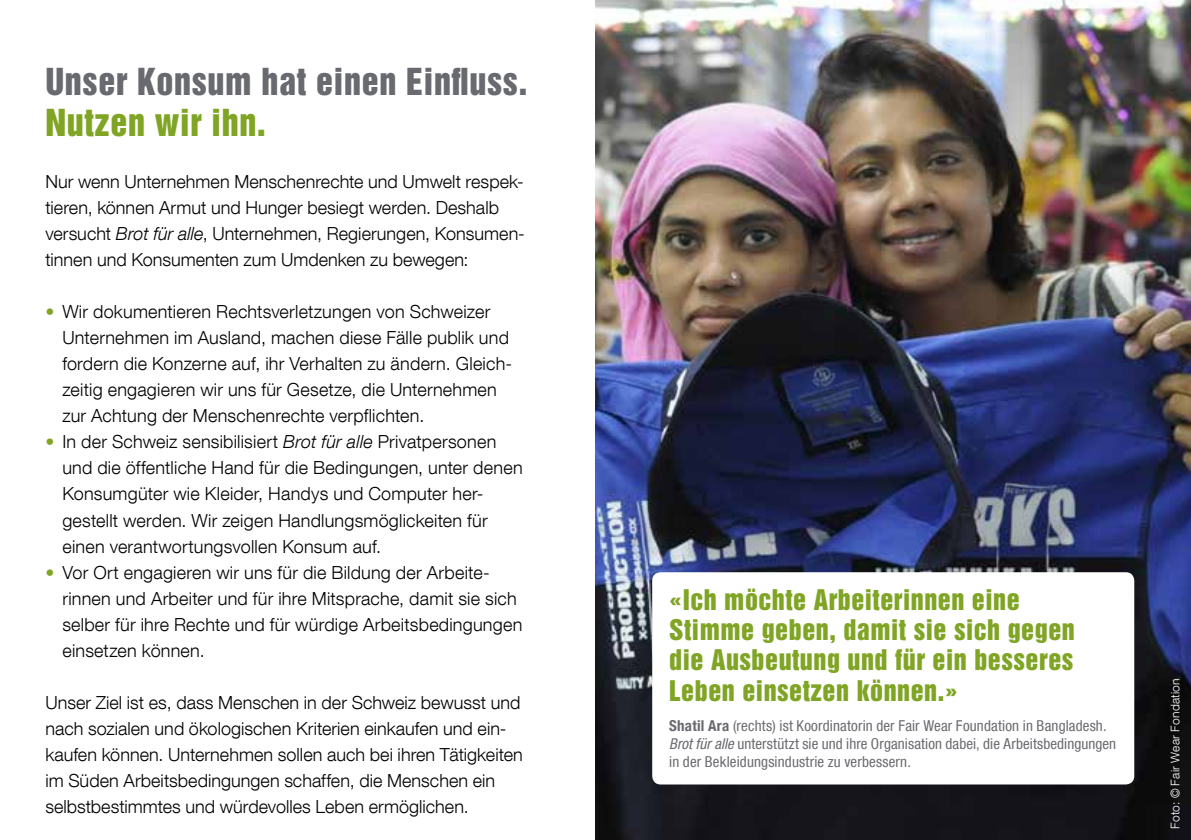
<style>
.page{position:relative;width:1191px;height:840px;background:#fff}
.page>*{position:absolute;margin:0;border:0;box-sizing:border-box;transform-origin:0 0}
.t1{font:34px "Helvetica Inserat LT Std";letter-spacing:.02em;color:#696a6f}
.t2{font:34px "Helvetica Inserat LT Std";letter-spacing:.02em;color:#80a525}
.t3{font:26px/30.4px "Helvetica Inserat LT Std";letter-spacing:.02em;color:#80a525}
.t4{font:300 18px/26px "Helvetica Neue LT Com";letter-spacing:.005em;color:#000}
.t5{font:condensed 15px/18px "Helvetica Neue LT Com";letter-spacing:.01em;color:#696a6f}
.t6{font:300 12px "Helvetica Neue LT Com";letter-spacing:.025em;color:#fff}
.s1{font-style:italic}
.s2{color:#80a525}
.s3{font-weight:700}
</style>
<div class="page">
<img style="left:595px;top:0;width:596px;height:839px">
<div style="left:652px;top:572px;width:482px;height:212px;background:#fff;border-radius:9px"></div>
<h1 class="t1" style="left:45px;top:62px;width:483px">Unser Konsum hat einen Einfluss.</h1>
<h1 class="t2" style="left:45px;top:102px;width:222px">Nutzen wir ihn.</h1>
<p class="t4" style="left:45px;top:168px;width:481px">Nur wenn Unternehmen Menschenrechte und Umwelt respek&shy;tieren, können Armut und Hunger besiegt werden. Deshalb versucht <span class="s1">Brot für alle</span>, Unternehmen, Regierungen, Konsumen&shy;tinnen und Konsumenten zum Umdenken zu bewegen:</p>
<p class="t4" style="left:62px;top:298px;width:451px;text-indent:-17px"><span class="s2">•</span> Wir dokumentieren Rechtsverletzungen von Schweizer Unternehmen im Ausland, machen diese Fälle publik und fordern die Konzerne auf, ihr Verhalten zu ändern. Gleich&shy;zeitig engagieren wir uns für Gesetze, die Unternehmen zur Achtung der Menschenrechte verpflichten.</p>
<p class="t4" style="left:62px;top:428px;width:462px;text-indent:-17px"><span class="s2">•</span> In der Schweiz sensibilisiert <span class="s1">Brot für alle</span> Privatpersonen und die öffentliche Hand für die Bedingungen, unter denen Konsumgüter wie Kleider, Handys und Computer her&shy;gestellt werden. Wir zeigen Handlungsmöglickeiten für einen verantwortungsvollen Konsum auf.</p>
<p class="t4" style="left:62px;top:558px;width:461px;text-indent:-17px"><span class="s2">•</span> Vor Ort engagieren wir uns für die Bildung der Arbeite&shy;rinnen und Arbeiter und für ihre Mitsprache, damit sie sich selber für ihre Rechte und für würdige Arbeitsbedingungen einsetzen können.</p>
<p class="t4" style="left:45px;top:688px;width:479px">Unser Ziel ist es, dass Menschen in der Schweiz bewusst und nach sozialen und ökologischen Kriterien einkaufen und ein&shy;kaufen können. Unternehmen sollen auch bei ihren Tätigkeiten im Süden Arbeitsbedingungen schaffen, die Menschen ein selbstbestimmtes und würdevolles Leben ermöglichen.</p>
<h2 class="t3" style="left:669px;top:585px;width:407px">«Ich möchte Arbeiterinnen eine<br>Stimme geben, damit sie sich gegen die Ausbeutung und für ein besseres<br>Leben einsetzen können.»</h2>
<p class="t5" style="left:669px;top:715px;width:448px"><span class="s3">Shatil Ara</span> (rechts) ist Koordinatorin der Fair Wear Foundation in Bangladesh.<br><span class="s1">Brot für alle</span> unterstützt sie und ihre Organisation dabei, die Arbeitsbedingungen in der Bekleidungsindustrie zu verbessern.</p>
<p class="t6" style="left:1168px;top:828px;width:152px;rotate:-90deg">Foto: © Fair Wear Fondation</p>
</div>
